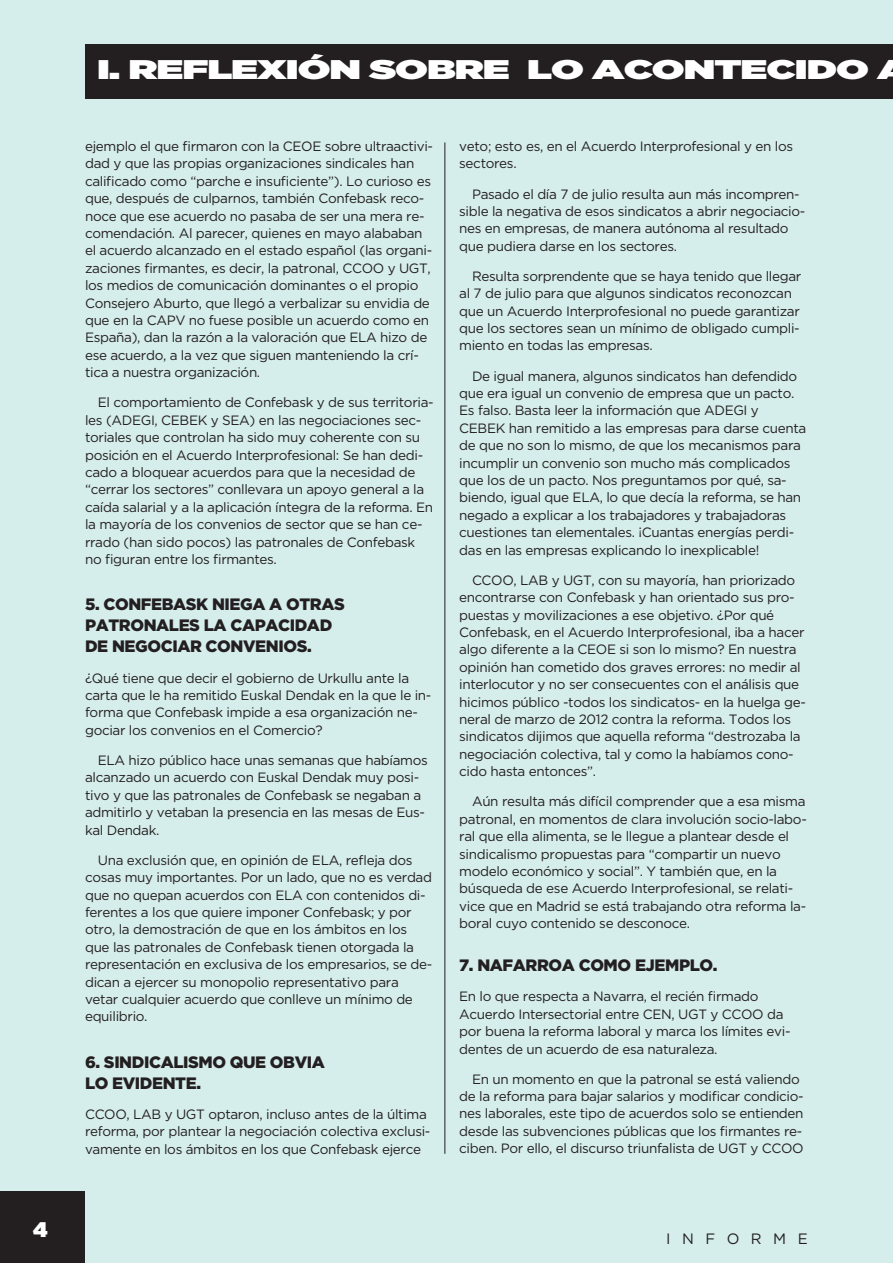
<style>
.page{position:relative;width:893px;height:1263px;background:#d5edeb}
.page>*{position:absolute;margin:0;border:0;box-sizing:border-box;transform-origin:0 0}
.t1{font:27px "Gotham Ultra";letter-spacing:-.025em;color:#fff;scale:1.5 1}
.t2{font:21px "Gotham Ultra";color:#fff}
.t3{font:900 16.5px/21px "Gotham";letter-spacing:-.025em;color:#231f20}
.t4{font:15px "Gotham";letter-spacing:.765em;color:#231f20}
.t5{font:13.5px/17.4px "Gotham";letter-spacing:-.025em;color:#231f20}
</style>
<div class="page">
<div style="left:85px;top:44px;width:808px;height:55px;background:#231f20"></div>
<div style="left:0;top:1191px;width:85px;height:72px;background:#231f20"></div>
<hr style="left:445px;top:142px;width:1px;height:1012px;background:#231f20">
<h2 class="t2" style="left:33px;top:1222px;width:16px">4</h2>
<h1 class="t1" style="left:97px;top:60px;width:516px">I. REFLEXIÓN SOBRE LO ACONTECIDO</h1>
<p class="t5" style="left:85px;top:138px;width:350px">ejemplo el que firmaron con la CEOE sobre ultraactivi&shy;dad y que las propias organizaciones sindicales han calificado como “parche e insuficiente”). Lo curioso es que, después de culparnos, también Confebask reco&shy;noce que ese acuerdo no pasaba de ser una mera re&shy;comendación. Al parecer, quienes en mayo alababan el acuerdo alcanzado en el estado español (las organi&shy;zaciones firmantes, es decir, la patronal, CCOO y UGT, los medios de comunicación dominantes o el propio Consejero Aburto, que llegó a verbalizar su envidia de que en la CAPV no fuese posible un acuerdo como en España), dan la razón a la valoración que ELA hizo de ese acuerdo, a la vez que siguen manteniendo la crí&shy;tica a nuestra organización.</p>
<p class="t5" style="left:85px;top:395px;width:350px;text-indent:13px">El comportamiento de Confebask y de sus territoria&shy;les (ADEGI, CEBEK y SEA) en las negociaciones sec&shy;toriales que controlan ha sido muy coherente con su posición en el Acuerdo Interprofesional: Se han dedi&shy;cado a bloquear acuerdos para que la necesidad de “cerrar los sectores” conllevara un apoyo general a la caída salarial y a la aplicación íntegra de la reforma. En la mayoría de los convenios de sector que se han ce&shy;rrado (han sido pocos) las patronales de Confebask no figuran entre los firmantes.</p>
<p class="t3" style="left:85px;top:596px;width:261px">5. CONFEBASK NIEGA A OTRAS<br>PATRONALES LA CAPACIDAD<br>DE NEGOCIAR CONVENIOS.</p>
<p class="t5" style="left:85px;top:670px;width:348px">¿Qué tiene que decir el gobierno de Urkullu ante la carta que le ha remitido Euskal Dendak en la que le in&shy;forma que Confebask impide a esa organización ne&shy;gociar los convenios en el Comercio?</p>
<p class="t5" style="left:85px;top:752px;width:344px;text-indent:13px">ELA hizo público hace unas semanas que habíamos alcanzado un acuerdo con Euskal Dendak muy posi&shy;tivo y que las patronales de Confebask se negaban a admitirlo y vetaban la presencia en las mesas de Eus&shy;kal Dendak.</p>
<p class="t5" style="left:85px;top:852px;width:349px;text-indent:13px">Una exclusión que, en opinión de ELA, refleja dos cosas muy importantes. Por un lado, que no es verdad que no quepan acuerdos con ELA con contenidos di&shy;ferentes a los que quiere imponer Confebask; y por otro, la demostración de que en los ámbitos en los que las patronales de Confebask tienen otorgada la representación en exclusiva de los empresarios, se de&shy;dican a ejercer su monopolio representativo para vetar cualquier acuerdo que conlleve un mínimo de equilibrio.</p>
<p class="t3" style="left:85px;top:1053px;width:241px">6. SINDICALISMO QUE OBVIA<br>LO EVIDENTE.</p>
<p class="t5" style="left:85px;top:1106px;width:347px">CCOO, LAB y UGT optaron, incluso antes de la última reforma, por plantear la negociación colectiva exclusi&shy;vamente en los ámbitos en los que Confebask ejerce</p>
<p class="t5" style="left:459px;top:138px;width:335px">veto; esto es, en el Acuerdo Interprofesional y en los sectores.</p>
<p class="t5" style="left:459px;top:186px;width:348px;text-indent:13px">Pasado el día 7 de julio resulta aun más incompren&shy;sible la negativa de esos sindicatos a abrir negociacio&shy;nes en empresas, de manera autónoma al resultado que pudiera darse en los sectores.</p>
<p class="t5" style="left:459px;top:268px;width:344px;text-indent:13px">Resulta sorprendente que se haya tenido que llegar al 7 de julio para que algunos sindicatos reconozcan que un Acuerdo Interprofesional no puede garantizar que los sectores sean un mínimo de obligado cumpli&shy;miento en todas las empresas.</p>
<p class="t5" style="left:459px;top:368px;width:349px;text-indent:13px">De igual manera, algunos sindicatos han defendido que era igual un convenio de empresa que un pacto.<br>Es falso. Basta leer la información que ADEGI y CEBEK han remitido a las empresas para darse cuenta de que no son lo mismo, de que los mecanismos para incumplir un convenio son mucho más complicados que los de un pacto. Nos preguntamos por qué, sa&shy;biendo, igual que ELA, lo que decía la reforma, se han negado a explicar a los trabajadores y trabajadoras cuestiones tan elementales. ¡Cuantas energías perdi&shy;das en las empresas explicando lo inexplicable!</p>
<p class="t5" style="left:459px;top:572px;width:348px;text-indent:13px">CCOO, LAB y UGT, con su mayoría, han priorizado encontrarse con Confebask y han orientado sus pro&shy;puestas y movilizaciones a ese objetivo. ¿Por qué Confebask, en el Acuerdo Interprofesional, iba a hacer algo diferente a la CEOE si son lo mismo? En nuestra opinión han cometido dos graves errores: no medir al interlocutor y no ser consecuentes con el análisis que hicimos público -todos los sindicatos- en la huelga ge&shy;neral de marzo de 2012 contra la reforma. Todos los sindicatos dijimos que aquella reforma “destrozaba la negociación colectiva, tal y como la habíamos cono&shy;cido hasta entonces”.</p>
<p class="t5" style="left:459px;top:794px;width:349px;text-indent:13px">Aún resulta más difícil comprender que a esa misma patronal, en momentos de clara involución socio-labo&shy;ral que ella alimenta, se le llegue a plantear desde el sindicalismo propuestas para “compartir un nuevo modelo económico y social”. Y también que, en la búsqueda de ese Acuerdo Interprofesional, se relati&shy;vice que en Madrid se está trabajando otra reforma la&shy;boral cuyo contenido se desconoce.</p>
<p class="t3" style="left:459px;top:956px;width:260px">7. NAFARROA COMO EJEMPLO.</p>
<p class="t5" style="left:459px;top:989px;width:333px">En lo que respecta a Navarra, el recién firmado Acuerdo Intersectorial entre CEN, UGT y CCOO da por buena la reforma laboral y marca los límites evi&shy;dentes de un acuerdo de esa naturaleza.</p>
<p class="t5" style="left:459px;top:1071px;width:346px;text-indent:13px">En un momento en que la patronal se está valiendo de la reforma para bajar salarios y modificar condicio&shy;nes laborales, este tipo de acuerdos solo se entienden desde las subvenciones públicas que los firmantes re&shy;ciben. Por ello, el discurso triunfalista de UGT y CCOO</p>
<p class="t4" style="left:666px;top:1232px;width:143px">INFORME</p>
</div>
